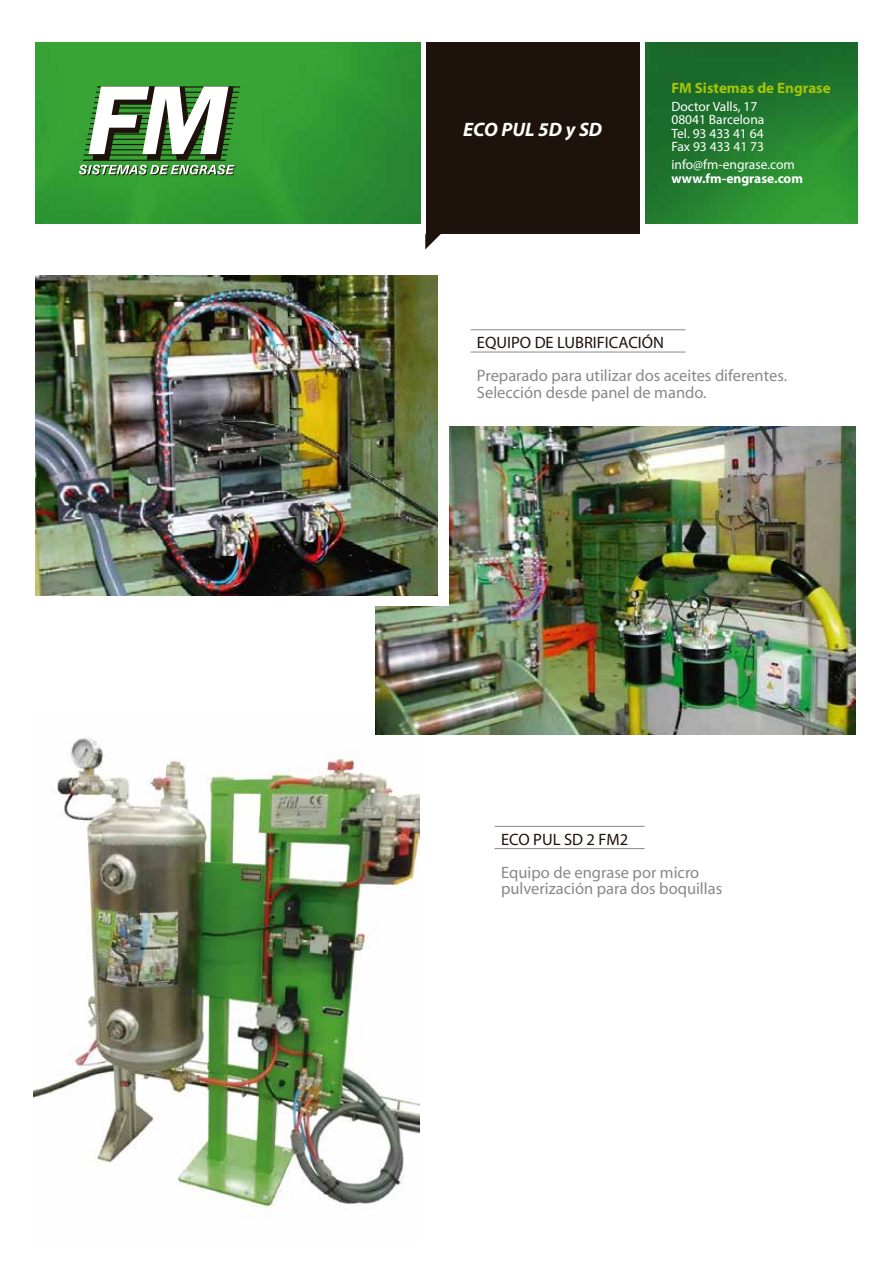
<style>
.page{position:relative;width:893px;height:1263px;background:#fff}
.page>*{position:absolute;margin:0;border:0;box-sizing:border-box;transform-origin:0 0}
.t1{font:italic 700 19.5px "Myriad";color:#fff}
.t2{font:16.5px/16.5px "Myriad";color:#89878c}
.t3{font:16.5px "Myriad";color:#1e120d}
.t4{font:700 15px "Myriad Pro";color:#a4c405}
.t5{font:13.5px/13.5px "Myriad Pro";color:#fff}
.t6{font:700 13.5px "Myriad Pro";color:#fff}
</style>
<div class="page">
<img style="left:34px;top:717px;width:385px;height:498px">
<img style="left:376px;top:426px;width:480px;height:309px">
<div style="left:0;top:265px;width:448px;height:341px;background:#fff"></div>
<img style="left:36px;top:42px;width:821px;height:181px">
<div style="left:425px;top:42px;width:215px;height:192px;background:#1e120d"></div>
<div style="left:640px;top:38px;width:5px;height:196px;background:#fff"></div>
<svg style="left:425px;top:213px;width:16px;height:36px"></svg>
<hr style="left:421px;top:38px;width:4px;height:196px;background:#fff">
<hr style="left:97px;top:86px;width:143px;height:2px;background:#1e120d">
<hr style="left:96px;top:92px;width:143px;height:1px;background:#1e120d">
<hr style="left:95px;top:97px;width:143px;height:1px;background:#1e120d">
<hr style="left:94px;top:102px;width:143px;height:1px;background:#1e120d">
<hr style="left:93px;top:107px;width:143px;height:1px;background:#1e120d">
<svg style="left:79px;top:86px;width:156px;height:89px"></svg>
<img style="left:36px;top:275px;width:402px;height:320px">
<hr style="left:471px;top:329px;width:214px;height:1px;background:#89878c">
<hr style="left:471px;top:352px;width:214px;height:1px;background:#89878c">
<hr style="left:495px;top:826px;width:150px;height:1px;background:#89878c">
<hr style="left:495px;top:848px;width:150px;height:1px;background:#89878c">
<p class="t1" style="left:463px;top:119px;width:140px">ECO PUL 5D y SD</p>
<p class="t4" style="left:671px;top:78px;width:161px">FM Sistemas de Engrase</p>
<p class="t5" style="left:671px;top:99px;width:94px">Doctor Valls, 17<br>08041 Barcelona<br>Tel. 93 433 41 64<br>Fax 93 433 41 73</p>
<p class="t5" style="left:671px;top:158px;width:125px">info@fm-engrase.com</p>
<p class="t6" style="left:671px;top:169px;width:133px">www.fm-engrase.com</p>
<p class="t3" style="left:477px;top:334px;width:189px">EQUIPO DE LUBRIFICACIÓN</p>
<p class="t2" style="left:477px;top:368px;width:312px">Preparado para utilizar dos aceites diferentes.<br>Selección desde panel de mando.</p>
<p class="t3" style="left:501px;top:831px;width:129px">ECO PUL SD 2 FM2</p>
<p class="t2" style="left:501px;top:865px;width:223px">Equipo de engrase por micro pulverización para dos boquillas</p>
</div>
